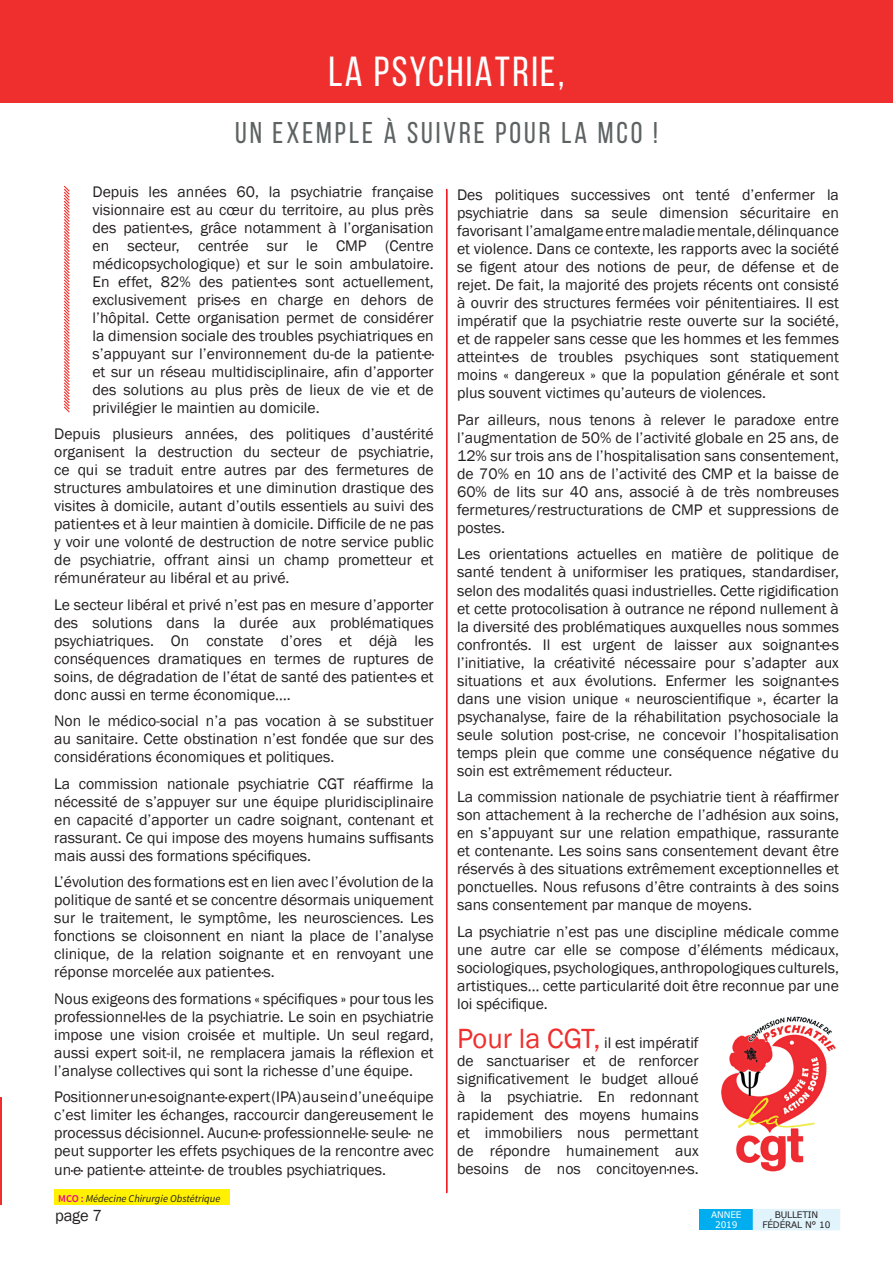
<style>
.page{position:relative;width:893px;height:1263px;background:#fff}
.page>*{position:absolute;margin:0;border:0;box-sizing:border-box;transform-origin:0 0}
.t1{font:42px "Bebas Neue";letter-spacing:.055em;color:#fff}
.t2{font:30px "Bebas Neue";letter-spacing:.1em;color:#5d6262}
.t3{font:16.5px "Franklin Gothic";color:#231f20}
.t4{font:15.75px/18px "Franklin Gothic";color:#231f20;text-align:justify}
.t5{font:italic 10.5px "Source Sans Pro";color:#231f20}
.t6{font:9px/9.8px "Verdana";letter-spacing:-.02em;color:#231f20;text-align:center}
.t7{font:9px/9.8px "Verdana";letter-spacing:-.01em;color:#fff;text-align:center}
.s1{font-weight:600;font-style:normal;color:#ed028c}
.s2{font-size:28.5px;color:#ee2f2d}
</style>
<div class="page">
<div style="left:699px;top:1209px;width:55px;height:21px;background:#00aeef"></div>
<div style="left:753px;top:1209px;width:87px;height:21px;background:#e1f4fc"></div>
<div style="left:54px;top:1189px;width:176px;height:16px;background:#fff101"></div>
<hr style="left:0;top:1097px;width:1px;height:108px;background:#ee2f2d">
<div style="left:0;top:0;width:893px;height:102px;background:#ee2f2d"></div>
<svg style="left:446px;top:189px;width:1px;height:1004px"></svg>
<img style="left:721px;top:1016px;width:115px;height:156px">
<svg style="left:63px;top:185px;width:7px;height:228px"></svg>
<h1 class="t1" style="left:329px;top:48px;width:237px">LA PSYCHIATRIE,</h1>
<h2 class="t2" style="left:235px;top:116px;width:424px">UN EXEMPLE À SUIVRE POUR LA MCO !</h2>
<p class="t4" style="left:92px;top:183px;width:343px">Depuis les années 60, la psychiatrie française visionnaire est au cœur du territoire, au plus près des patient·e·s, grâce notamment à l’organisation en secteur, centrée sur le CMP (Centre médicopsychologique) et sur le soin ambulatoire.<br>En effet, 82% des patient·e·s sont actuellement, exclusivement pris·e·s en charge en dehors de l’hôpital. Cette organisation permet de considérer la dimension sociale des troubles psychiatriques en s’appuyant sur l’environnement du-de la patient·e· et sur un réseau multidisciplinaire, afin d’apporter des solutions au plus près de lieux de vie et de privilégier le maintien au domicile.</p>
<p class="t4" style="left:54px;top:425px;width:381px">Depuis plusieurs années, des politiques d’austérité organisent la destruction du secteur de psychiatrie, ce qui se traduit entre autres par des fermetures de structures ambulatoires et une diminution drastique des visites à domicile, autant d’outils essentiels au suivi des patient·e·s et à leur maintien à domicile. Difficile de ne pas y voir une volonté de destruction de notre service public de psychiatrie, offrant ainsi un champ prometteur et rémunérateur au libéral et au privé.</p>
<p class="t4" style="left:54px;top:596px;width:381px">Le secteur libéral et privé n’est pas en mesure d’apporter des solutions dans la durée aux problématiques psychiatriques. On constate d’ores et déjà les conséquences dramatiques en termes de ruptures de soins, de dégradation de l’état de santé des patient·e·s et donc aussi en terme économique….</p>
<p class="t4" style="left:54px;top:712px;width:381px">Non le médico-social n’a pas vocation à se substituer au sanitaire. Cette obstination n’est fondée que sur des considérations économiques et politiques.</p>
<p class="t4" style="left:54px;top:775px;width:381px">La commission nationale psychiatrie CGT réaffirme la nécessité de s’appuyer sur une équipe pluridisciplinaire en capacité d’apporter un cadre soignant, contenant et rassurant. Ce qui impose des moyens humains suffisants mais aussi des formations spécifiques.</p>
<p class="t4" style="left:54px;top:873px;width:381px">L’évolution des formations est en lien avec l’évolution de la politique de santé et se concentre désormais uniquement sur le traitement, le symptôme, les neurosciences. Les fonctions se cloisonnent en niant la place de l’analyse clinique, de la relation soignante et en renvoyant une réponse morcelée aux patient·e·s.</p>
<p class="t4" style="left:54px;top:990px;width:381px">Nous exigeons des formations « spécifiques » pour tous les professionnel·le·s de la psychiatrie. Le soin en psychiatrie impose une vision croisée et multiple. Un seul regard, aussi expert soit-il, ne remplacera jamais la réflexion et l’analyse collectives qui sont la richesse d’une équipe.</p>
<p class="t4" style="left:54px;top:1088px;width:381px">Positionner un·e soignant·e· expert (IPA) au sein d’une équipe c’est limiter les échanges, raccourcir dangereusement le processus décisionnel. Aucun·e· professionnel·le· seul·e· ne peut supporter les effets psychiques de la rencontre avec un·e· patient·e· atteint·e· de troubles psychiatriques.</p>
<p class="t5" style="left:58px;top:1192px;width:164px"><span class="s1">MCO :</span> Médecine Chirurgie Obstétrique</p>
<p class="t3" style="left:55px;top:1205px;width:49px">page 7</p>
<p class="t4" style="left:457px;top:186px;width:383px">Des politiques successives ont tenté d’enfermer la psychiatrie dans sa seule dimension sécuritaire en favorisant l’amalgame entre maladie mentale, délinquance et violence. Dans ce contexte, les rapports avec la société se figent atour des notions de peur, de défense et de rejet. De fait, la majorité des projets récents ont consisté à ouvrir des structures fermées voir pénitentiaires. Il est impératif que la psychiatrie reste ouverte sur la société, et de rappeler sans cesse que les hommes et les femmes atteint·e·s de troubles psychiques sont statiquement moins « dangereux » que la population générale et sont plus souvent victimes qu’auteurs de violences.</p>
<p class="t4" style="left:457px;top:411px;width:383px">Par ailleurs, nous tenons à relever le paradoxe entre l’augmentation de 50% de l’activité globale en 25 ans, de 12% sur trois ans de l’hospitalisation sans consentement, de 70% en 10 ans de l’activité des CMP et la baisse de 60% de lits sur 40 ans, associé à de très nombreuses fermetures/restructurations de CMP et suppressions de postes.</p>
<p class="t4" style="left:457px;top:546px;width:383px">Les orientations actuelles en matière de politique de santé tendent à uniformiser les pratiques, standardiser, selon des modalités quasi industrielles. Cette rigidification et cette protocolisation à outrance ne répond nullement à la diversité des problématiques auxquelles nous sommes confrontés. Il est urgent de laisser aux soignant·e·s l’initiative, la créativité nécessaire pour s’adapter aux situations et aux évolutions. Enfermer les soignant·e·s dans une vision unique « neuroscientifique », écarter la psychanalyse, faire de la réhabilitation psychosociale la seule solution post-crise, ne concevoir l’hospitalisation temps plein que comme une conséquence négative du soin est extrêmement réducteur.</p>
<p class="t4" style="left:457px;top:788px;width:383px">La commission nationale de psychiatrie tient à réaffirmer son attachement à la recherche de l’adhésion aux soins, en s’appuyant sur une relation empathique, rassurante et contenante. Les soins sans consentement devant être réservés à des situations extrêmement exceptionnelles et ponctuelles. Nous refusons d’être contraints à des soins sans consentement par manque de moyens.</p>
<p class="t4" style="left:457px;top:923px;width:383px">La psychiatrie n’est pas une discipline médicale comme une autre car elle se compose d’éléments médicaux, sociologiques, psychologiques, anthropologiques culturels, artistiques… cette particularité doit être reconnue par une loi spécifique.</p>
<p class="t4" style="left:457px;top:1034px;width:243px"><span class="s2">Pour la CGT,</span> il est impératif de sanctuariser et de renforcer significativement le budget alloué à la psychiatrie. En redonnant rapidement des moyens humains et immobiliers nous permettant de répondre humainement aux besoins de nos concitoyen·ne·s.</p>
<p class="t7" style="left:711px;top:1210px;width:32px">ANNEE<br>2019</p>
<p class="t6" style="left:762px;top:1210px;width:70px">BULLETIN<br>FÉDÉRAL N° 10</p>
</div>
